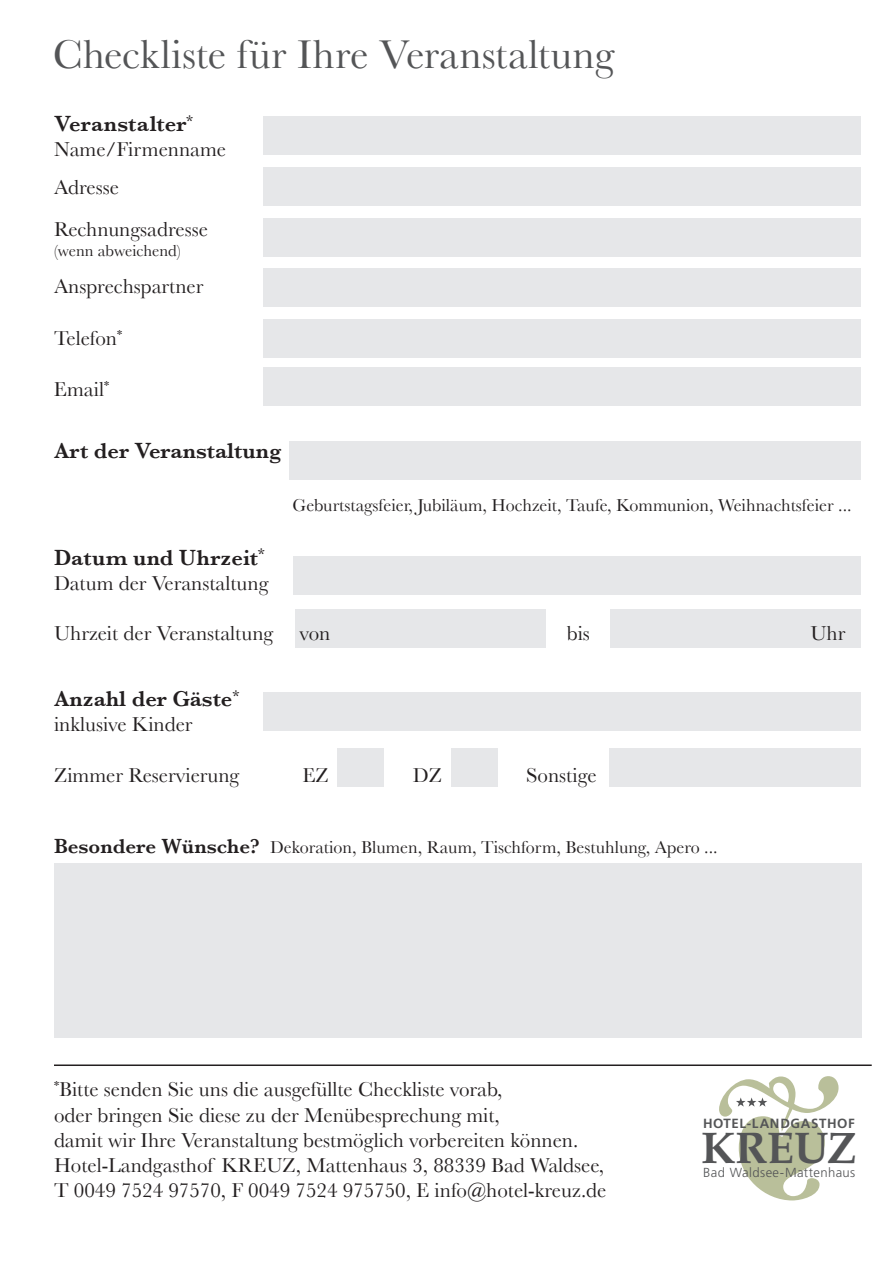
<style>
.page{position:relative;width:893px;height:1263px;background:#fff}
.page>*{position:absolute;margin:0;border:0;box-sizing:border-box;transform-origin:0 0}
.t1{font:700 44.4px "Book Antiqua";letter-spacing:-.01em;color:#545557}
.t2{font:42px "Baskerville";color:#545557}
.t3{font:600 22.5px "Baskerville";color:#231f20}
.t4{font:21px/25.2px "Baskerville";color:#231f20}
.t5{font:18px "Baskerville";color:#231f20}
.t6{font:16.5px "Baskerville";color:#231f20}
.t7{font:700 13.35px "Frutiger";letter-spacing:.045em;color:#545557}
.t8{font:300 13.05px "Frutiger";letter-spacing:.025em;color:#545557}
.s1{font-weight:600;font-size:21px}
</style>
<div class="page">
<div style="left:296px;top:609px;width:250px;height:38px;background:#e6e7e9"></div>
<div style="left:610px;top:609px;width:251px;height:38px;background:#e6e7e9"></div>
<svg style="left:719px;top:1076px;width:119px;height:124px"></svg>
<div style="left:264px;top:116px;width:597px;height:38px;background:#e6e7e9"></div>
<div style="left:264px;top:167px;width:597px;height:38px;background:#e6e7e9"></div>
<div style="left:264px;top:218px;width:597px;height:38px;background:#e6e7e9"></div>
<div style="left:264px;top:268px;width:597px;height:38px;background:#e6e7e9"></div>
<div style="left:264px;top:319px;width:597px;height:38px;background:#e6e7e9"></div>
<div style="left:264px;top:368px;width:597px;height:38px;background:#e6e7e9"></div>
<div style="left:54px;top:863px;width:807px;height:174px;background:#e6e7e9"></div>
<div style="left:264px;top:692px;width:597px;height:38px;background:#e6e7e9"></div>
<div style="left:293px;top:556px;width:568px;height:38px;background:#e6e7e9"></div>
<div style="left:289px;top:441px;width:572px;height:38px;background:#e6e7e9"></div>
<div style="left:337px;top:748px;width:47px;height:39px;background:#e6e7e9"></div>
<div style="left:451px;top:748px;width:46px;height:39px;background:#e6e7e9"></div>
<div style="left:609px;top:748px;width:251px;height:39px;background:#e6e7e9"></div>
<hr style="left:54px;top:1064px;width:818px;height:2px;background:#231f20">
<h2 class="t2" style="left:53px;top:29px;width:563px">Checkliste für Ihre Veranstaltung</h2>
<p class="t3" style="left:54px;top:110px;width:141px">Veranstalter<sup>*</sup></p>
<p class="t4" style="left:54px;top:130px;width:174px;line-height:37.5px">Name/Firmenname<br>Adresse</p>
<p class="t4" style="left:54px;top:216px;width:155px">Rechnungsadresse</p>
<p class="t6" style="left:54px;top:240px;width:128px">(wenn abweichend)</p>
<p class="t4" style="left:54px;top:273px;width:151px">Ansprechspartner</p>
<p class="t4" style="left:54px;top:326px;width:70px">Telefon<sup>*</sup></p>
<p class="t4" style="left:54px;top:376px;width:57px">Email<sup>*</sup></p>
<p class="t3" style="left:54px;top:438px;width:229px">Art der Veranstaltung</p>
<p class="t5" style="left:292px;top:494px;width:561px">Geburtstagsfeier, Jubiläum, Hochzeit, Taufe, Kommunion, Weihnachtsfeier ...</p>
<p class="t3" style="left:54px;top:544px;width:212px">Datum und Uhrzeit<sup>*</sup></p>
<p class="t4" style="left:54px;top:570px;width:216px">Datum der Veranstaltung</p>
<p class="t4" style="left:54px;top:621px;width:278px">Uhrzeit der Veranstaltung von</p>
<p class="t4" style="left:567px;top:621px;width:25px">bis</p>
<p class="t4" style="left:810px;top:621px;width:37px">Uhr</p>
<p class="t3" style="left:54px;top:686px;width:187px">Anzahl der Gäste<sup>*</sup></p>
<p class="t4" style="left:54px;top:712px;width:140px">inklusive Kinder</p>
<p class="t4" style="left:54px;top:762px;width:187px">Zimmer Reservierung</p>
<p class="t4" style="left:302px;top:762px;width:28px">EZ</p>
<p class="t4" style="left:413px;top:762px;width:31px">DZ</p>
<p class="t4" style="left:526px;top:762px;width:72px">Sonstige</p>
<p class="t5" style="left:54px;top:836px;width:665px"><span class="s1">Besondere Wünsche?</span> Dekoration, Blumen, Raum, Tischform, Bestuhlung, Apero ...</p>
<p class="t4" style="left:54px;top:1077px;width:554px"><sup>*</sup>Bitte senden Sie uns die ausgefüllte Checkliste vorab,<br>oder bringen Sie diese zu der Menübesprechung mit,<br>damit wir Ihre Veranstaltung bestmöglich vorbereiten können.<br>Hotel-Landgasthof KREUZ, Mattenhaus 3, 88339 Bad Waldsee, T 0049 7524 97570, F 0049 7524 975750, E info@hotel-kreuz.de</p>
<p class="t7" style="left:703px;top:1115px;width:153px">HOTEL-LANDGASTHOF</p>
<h1 class="t1" style="left:701px;top:1122px;width:157px">KREUZ</h1>
<p class="t8" style="left:703px;top:1165px;width:153px">Bad Waldsee-Mattenhaus</p>
</div>
